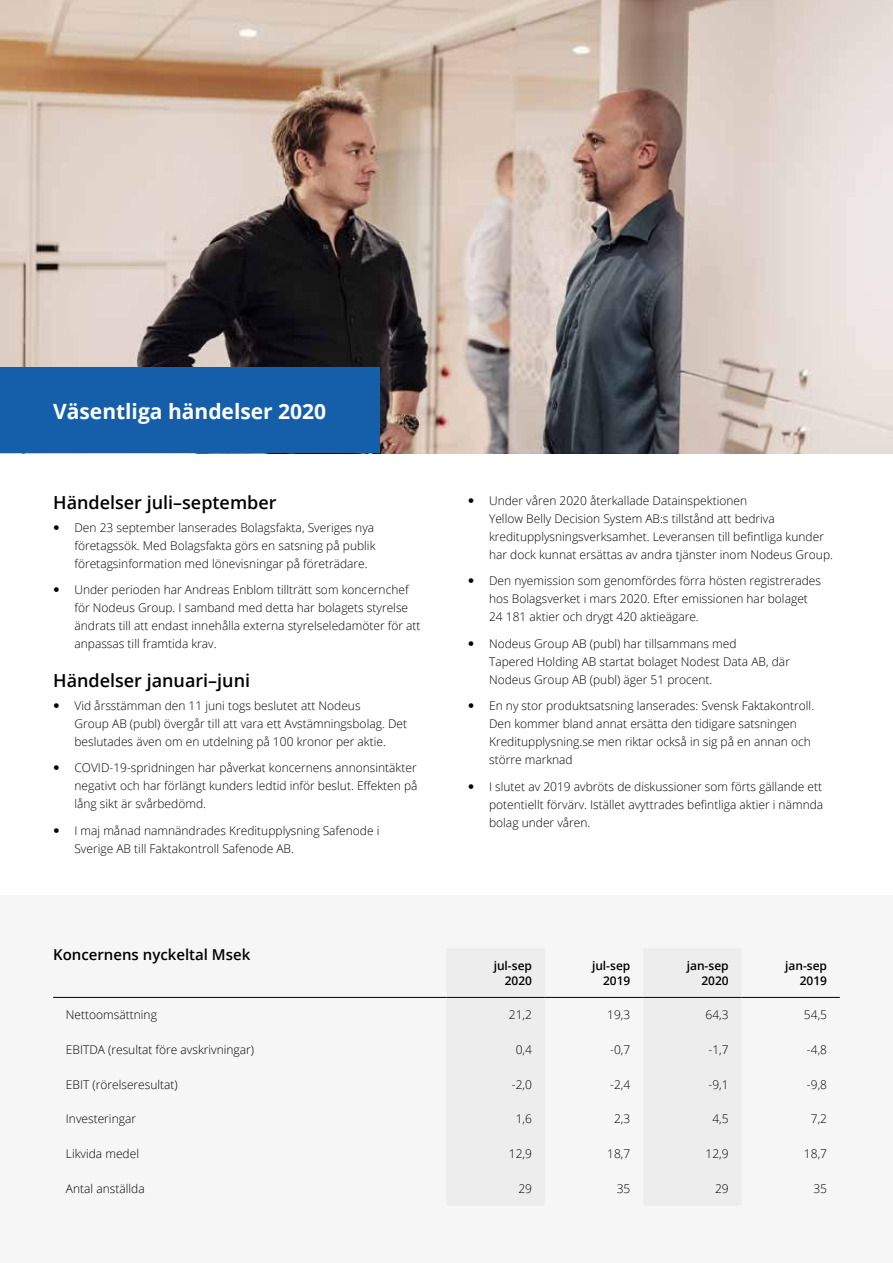
<style>
.page{position:relative;width:893px;height:1263px;background:#fff}
.page>*{position:absolute;margin:0;border:0;box-sizing:border-box;transform-origin:0 0}
.t1{font:700 21px "Open Sans";color:#fff}
.t2{font:600 18px "Open Sans";color:#000}
.t3{font:600 15px "Open Sans";color:#000}
.t4{font:300 12px/18px "Open Sans";color:#000}
.t5{font:600 12px/14.4px "Open Sans";color:#000;text-align:right}
</style>
<div class="page">
<img style="left:0;top:0;width:893px;height:453px">
<div style="left:0;top:368px;width:379px;height:85px;background:#155faa"></div>
<div style="left:0;top:895px;width:893px;height:368px;background:#f6f6f6"></div>
<hr style="left:53px;top:997px;width:393px;height:1px;background:#000">
<hr style="left:446px;top:997px;width:99px;height:1px;background:#000">
<hr style="left:545px;top:997px;width:98px;height:1px;background:#000">
<hr style="left:643px;top:997px;width:98px;height:1px;background:#000">
<hr style="left:741px;top:997px;width:99px;height:1px;background:#000">
<h1 class="t1" style="left:53px;top:396px;width:275px">Väsentliga händelser 2020</h1>
<h2 class="t2" style="left:53px;top:490px;width:225px">Händelser juli–september</h2>
<p class="t4" style="left:74px;top:518px;width:303px;text-align:justify">Den 23 september lanserades Bolagsfakta, Sveriges nya företagssök. Med Bolagsfakta görs en satsning på publik företagsinformation med lönevisningar på företrädare.</p>
<p class="t4" style="left:74px;top:580px;width:348px">Under perioden har Andreas Enblom tillträtt som koncernchef för Nodeus Group. I samband med detta har bolagets styrelse ändrats till att endast innehålla externa styrelseledamöter för att anpassas till framtida krav.</p>
<h2 class="t2" style="left:53px;top:668px;width:199px">Händelser januari–juni</h2>
<p class="t4" style="left:74px;top:696px;width:334px">Vid årsstämman den 11 juni togs beslutet att Nodeus<br>Group AB (publ) övergår till att vara ett Avstämningsbolag. Det beslutades även om en utdelning på 100 kronor per aktie.</p>
<p class="t4" style="left:74px;top:758px;width:345px;text-align:justify">COVID-19-spridningen har påverkat koncernens annonsintäkter negativt och har förlängt kunders ledtid inför beslut. Effekten på lång sikt är svårbedömd.</p>
<p class="t4" style="left:74px;top:821px;width:307px">I maj månad namnändrades Kreditupplysning Safenode i<br>Sverige AB till Faktakontroll Safenode AB.</p>
<p class="t3" style="left:53px;top:944px;width:199px">Koncernens nyckeltal Msek</p>
<p class="t4" style="left:489px;top:491px;width:345px">Under våren 2020 återkallade Datainspektionen<br>Yellow Belly Decision System AB:s tillstånd att bedriva kreditupplysningsverksamhet. Leveransen till befintliga kunder har dock kunnat ersättas av andra tjänster inom Nodeus Group.</p>
<p class="t4" style="left:489px;top:571px;width:333px">Den nyemission som genomfördes förra hösten registrerades hos Bolagsverket i mars 2020. Efter emissionen har bolaget<br>24 181 aktier och drygt 420 aktieägare.</p>
<p class="t4" style="left:489px;top:634px;width:302px">Nodeus Group AB (publ) har tillsammans med<br>Tapered Holding AB startat bolaget Nodest Data AB, där<br>Nodeus Group AB (publ) äger 51 procent.</p>
<p class="t4" style="left:489px;top:697px;width:327px">En ny stor produktsatsning lanserades: Svensk Faktakontroll.<br>Den kommer bland annat ersätta den tidigare satsningen Kreditupplysning.se men riktar också in sig på en annan och större marknad</p>
<p class="t4" style="left:489px;top:777px;width:336px;text-align:justify">I slutet av 2019 avbröts de diskussioner som förts gällande ett potentiellt förvärv. Istället avyttrades befintliga aktier i nämnda bolag under våren.</p>
<p class="t5" style="left:494px;top:958px;width:40px">jul-sep<br>2020</p>
<p class="t5" style="left:592px;top:958px;width:40px">jul-sep<br>2019</p>
<p class="t5" style="left:687px;top:958px;width:44px">jan-sep<br>2020</p>
<p class="t5" style="left:785px;top:958px;width:44px">jan-sep<br>2019</p>
<p class="t4" style="left:66px;top:1006px;width:93px">Nettoomsättning</p>
<p class="t4" style="left:509px;top:1006px;width:25px">21,2</p>
<p class="t4" style="left:607px;top:1006px;width:25px">19,3</p>
<p class="t4" style="left:706px;top:1006px;width:25px">64,3</p>
<p class="t4" style="left:804px;top:1006px;width:25px">54,5</p>
<p class="t4" style="left:66px;top:1040px;width:190px">EBITDA (resultat före avskrivningar)</p>
<p class="t4" style="left:516px;top:1040px;width:18px">0,4</p>
<p class="t4" style="left:610px;top:1040px;width:22px">-0,7</p>
<p class="t4" style="left:709px;top:1040px;width:22px">-1,7</p>
<p class="t4" style="left:807px;top:1040px;width:22px">-4,8</p>
<p class="t4" style="left:66px;top:1075px;width:113px">EBIT (rörelseresultat)</p>
<p class="t4" style="left:512px;top:1075px;width:22px">-2,0</p>
<p class="t4" style="left:610px;top:1075px;width:22px">-2,4</p>
<p class="t4" style="left:709px;top:1075px;width:22px">-9,1</p>
<p class="t4" style="left:807px;top:1075px;width:22px">-9,8</p>
<p class="t4" style="left:66px;top:1110px;width:72px">Investeringar</p>
<p class="t4" style="left:516px;top:1110px;width:18px">1,6</p>
<p class="t4" style="left:614px;top:1110px;width:18px">2,3</p>
<p class="t4" style="left:712px;top:1110px;width:18px">4,5</p>
<p class="t4" style="left:811px;top:1110px;width:18px">7,2</p>
<p class="t4" style="left:66px;top:1144px;width:75px">Likvida medel</p>
<p class="t4" style="left:509px;top:1144px;width:25px">12,9</p>
<p class="t4" style="left:607px;top:1144px;width:25px">18,7</p>
<p class="t4" style="left:706px;top:1144px;width:25px">12,9</p>
<p class="t4" style="left:804px;top:1144px;width:25px">18,7</p>
<p class="t4" style="left:66px;top:1179px;width:80px">Antal anställda</p>
<p class="t4" style="left:518px;top:1179px;width:15px">29</p>
<p class="t4" style="left:617px;top:1179px;width:15px">35</p>
<p class="t4" style="left:715px;top:1179px;width:15px">29</p>
<p class="t4" style="left:813px;top:1179px;width:15px">35</p>
</div>
